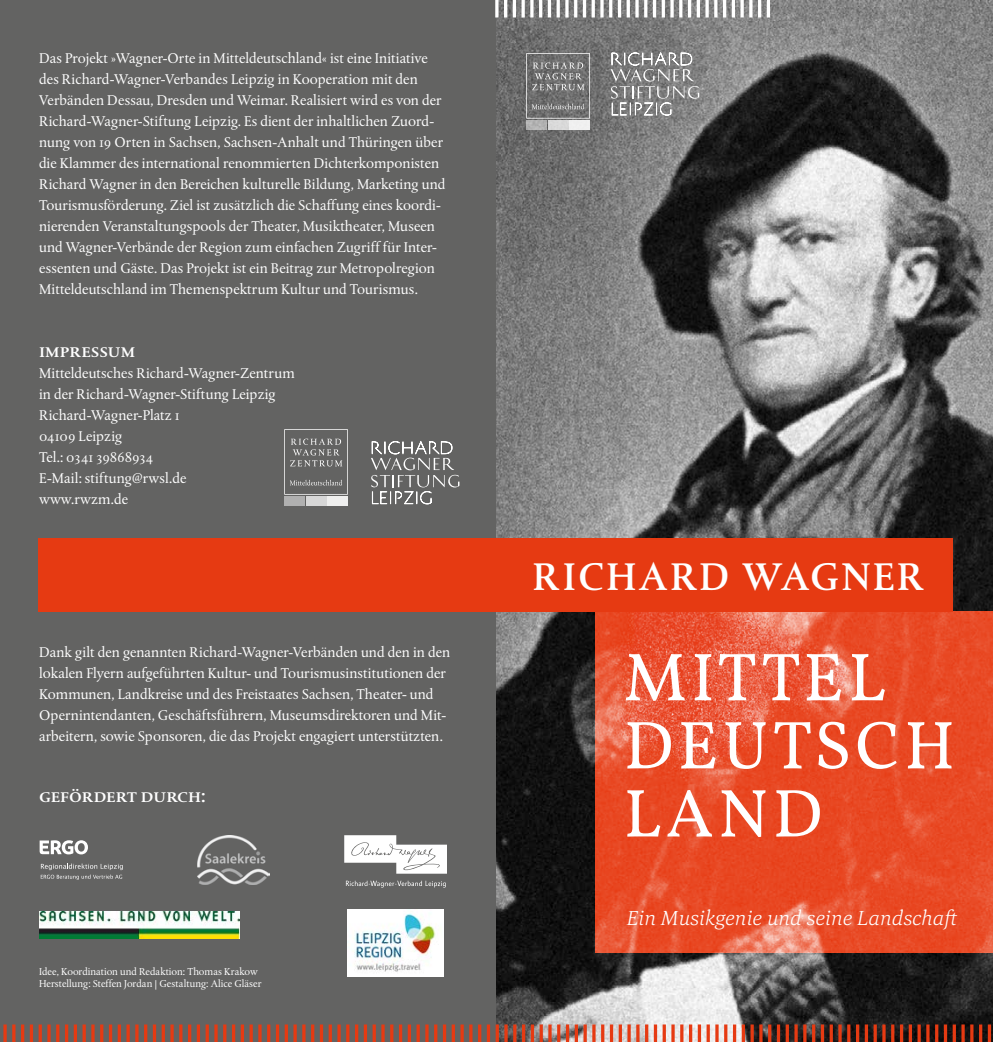
<style>
.page{position:relative;width:993px;height:1042px;background:#fff}
.page>*{position:absolute;margin:0;border:0;box-sizing:border-box;transform-origin:0 0}
.t1{font:68.08px/68.1px "Vollkorn";letter-spacing:.06em;color:#fff}
.t2{font:40.07px "DTL Albertina ST Medium";letter-spacing:.06em;color:#fff}
.t3{font:italic 300 21px "Corda";color:#fff}
.t4{font:500 19.25px "DTL Albertina T Caps";color:#fff}
.t5{font:14.88px/21px "DTL Albertina ST";color:#fff}
.t6{font:10.5px/12.6px "DTL Albertina ST";color:#fff}
</style>
<div class="page">
<div style="left:0;top:0;width:496px;height:1042px;background:#636362"></div>
<img style="left:496px;top:0;width:495px;height:1021px">
<svg style="left:595px;top:612px;width:397px;height:341px;background:#e9512e"></svg>
<hr style="left:495px;top:0;width:3px;height:18px;background:#fff">
<hr style="left:504px;top:0;width:3px;height:18px;background:#fff">
<svg style="left:512px;top:0;width:4px;height:18px"></svg>
<hr style="left:521px;top:0;width:3px;height:18px;background:#fff">
<hr style="left:530px;top:0;width:3px;height:18px;background:#fff">
<hr style="left:539px;top:0;width:3px;height:18px;background:#fff">
<svg style="left:547px;top:0;width:4px;height:18px"></svg>
<hr style="left:556px;top:0;width:3px;height:18px;background:#fff">
<hr style="left:565px;top:0;width:3px;height:18px;background:#fff">
<hr style="left:574px;top:0;width:3px;height:18px;background:#fff">
<svg style="left:582px;top:0;width:4px;height:18px"></svg>
<hr style="left:591px;top:0;width:3px;height:18px;background:#fff">
<hr style="left:600px;top:0;width:3px;height:18px;background:#fff">
<hr style="left:609px;top:0;width:3px;height:18px;background:#fff">
<svg style="left:617px;top:0;width:4px;height:18px"></svg>
<hr style="left:626px;top:0;width:3px;height:18px;background:#fff">
<hr style="left:635px;top:0;width:3px;height:18px;background:#fff">
<hr style="left:644px;top:0;width:3px;height:18px;background:#fff">
<svg style="left:652px;top:0;width:4px;height:18px"></svg>
<hr style="left:661px;top:0;width:3px;height:18px;background:#fff">
<hr style="left:670px;top:0;width:3px;height:18px;background:#fff">
<hr style="left:679px;top:0;width:3px;height:18px;background:#fff">
<svg style="left:687px;top:0;width:4px;height:18px"></svg>
<hr style="left:696px;top:0;width:3px;height:18px;background:#fff">
<hr style="left:705px;top:0;width:3px;height:18px;background:#fff">
<hr style="left:714px;top:0;width:3px;height:18px;background:#fff">
<svg style="left:722px;top:0;width:4px;height:18px"></svg>
<hr style="left:731px;top:0;width:3px;height:18px;background:#fff">
<hr style="left:740px;top:0;width:3px;height:18px;background:#fff">
<hr style="left:749px;top:0;width:3px;height:18px;background:#fff">
<svg style="left:757px;top:0;width:4px;height:18px"></svg>
<hr style="left:766px;top:0;width:3px;height:18px;background:#fff">
<svg style="left:3px;top:1021px;width:989px;height:21px"></svg>
<div style="left:38px;top:538px;width:913px;height:73px;background:#e63a12"></div>
<svg style="left:371px;top:441px;width:88px;height:63px"></svg>
<svg style="left:610px;top:52px;width:89px;height:64px;background:#929292"></svg>
<div style="left:306px;top:496px;width:20px;height:10px;background:#d7d7d7"></div>
<div style="left:284px;top:496px;width:20px;height:10px;background:#b0b0b0"></div>
<div style="left:327px;top:496px;width:21px;height:10px;background:#efefee"></div>
<svg style="left:284px;top:429px;width:64px;height:66px"></svg>
<div style="left:547px;top:120px;width:21px;height:10px;background:#d9d9d9"></div>
<div style="left:526px;top:120px;width:20px;height:10px;background:#b3b3b3"></div>
<div style="left:569px;top:120px;width:20px;height:10px;background:#f0f0f0"></div>
<svg style="left:526px;top:53px;width:63px;height:66px;background:#7c7c7c"></svg>
<svg style="left:344px;top:835px;width:103px;height:38px"></svg>
<svg style="left:346px;top:880px;width:99px;height:7px"></svg>
<img style="left:197px;top:835px;width:73px;height:50px">
<svg style="left:41px;top:863px;width:82px;height:17px"></svg>
<svg style="left:40px;top:840px;width:48px;height:14px"></svg>
<img style="left:40px;top:912px;width:199px;height:27px">
<img style="left:347px;top:909px;width:96px;height:67px">
<p class="t5" style="left:39px;top:48px;width:408px">Das Projekt »Wagner-Orte in Mitteldeutschland« ist eine Initiative des Richard-Wagner-Verbandes Leipzig in Kooperation mit den Verbänden Dessau, Dresden und Weimar. Realisiert wird es von der Richard-Wagner-Stiftung Leipzig. Es dient der inhaltlichen Zuord&shy;nung von 19 Orten in Sachsen, Sachsen-Anhalt und Thüringen über die Klammer des international renommierten Dichterkomponisten Richard Wagner in den Bereichen kulturelle Bildung, Marketing und Tourismusförderung. Ziel ist zusätzlich die Schaffung eines koordi&shy;nierenden Veranstaltungspools der Theater, Musiktheater, Museen und Wagner-Verbände der Region zum einfachen Zugriff für Inter&shy;essenten und Gäste. Das Projekt ist ein Beitrag zur Metropolregion Mitteldeutschland im Themenspektrum Kultur und Tourismus.</p>
<p class="t4" style="left:39px;top:339px;width:98px">impressum</p>
<p class="t5" style="left:39px;top:363px;width:257px">Mitteldeutsches Richard-Wagner-Zentrum in der Richard-Wagner-Stiftung Leipzig<br>Richard-Wagner-Platz 1<br>04109 Leipzig<br>Tel.: 0341 39868934<br>E-Mail: stiftung@rwsl.de<br>www.rwzm.de</p>
<p class="t5" style="left:39px;top:641px;width:412px">Dank gilt den genannten Richard-Wagner-Verbänden und den in den lokalen Flyern aufgeführten Kultur- und Tourismusinstitutionen der Kommunen, Landkreise und des Freistaates Sachsen, Theater- und Opernintendanten, Geschäftsführern, Museumsdirektoren und Mit&shy;arbeitern, sowie Sponsoren, die das Projekt engagiert unterstützten.</p>
<p class="t4" style="left:39px;top:783px;width:168px">gefördert durch:</p>
<p class="t6" style="left:39px;top:965px;width:224px">Idee, Koordination und Redaktion: Thomas Krakow<br>Herstellung: Steffen Jordan | Gestaltung: Alice Gläser</p>
<h2 class="t2" style="left:532px;top:552px;width:392px">RICHARD WAGNER</h2>
<h1 class="t1" style="left:623px;top:645px;width:333px">MITTEL<br>DEUTSCH<br>LAND</h1>
<h3 class="t3" style="left:626px;top:904px;width:333px">Ein Musikgenie und seine Landschaft</h3>
</div>
